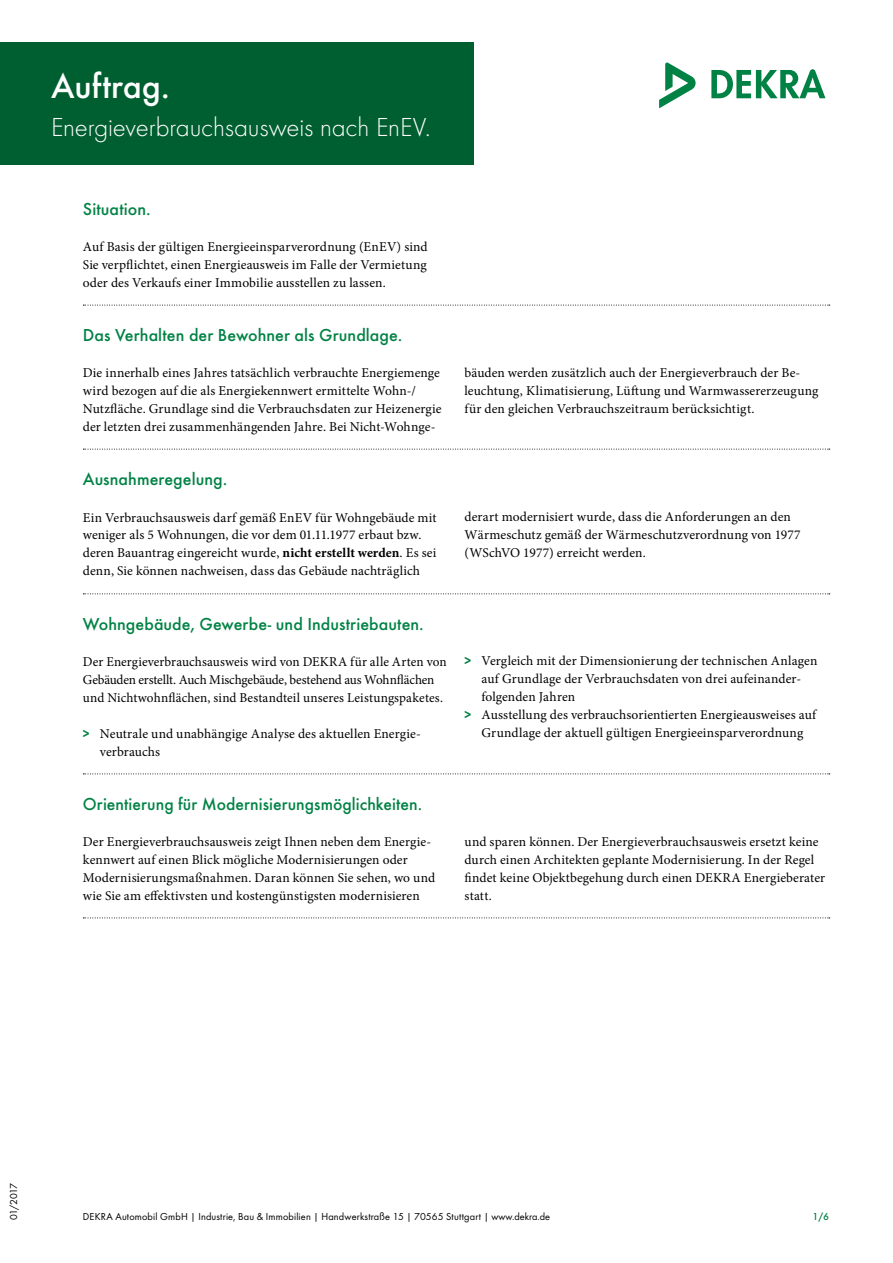
<style>
.page{position:relative;width:893px;height:1263px;background:#fff}
.page>*{position:absolute;margin:0;border:0;box-sizing:border-box;transform-origin:0 0}
.t1{font:500 36px "Futura T";color:#fff}
.t2{font:300 27px "Futura";letter-spacing:-.005em;color:#fff}
.t3{font:500 18px "Futura T";letter-spacing:.005em;color:#008244}
.t4{font:13.5px/18px "Minion Pro";letter-spacing:.005em;color:#000}
.t5{font:10.5px "Futura T Boo";letter-spacing:.015em;color:#000}
.t6{font:500 10.5px "Futura T";color:#008244}
.s1{font-weight:700}
.s2{font-family:"Futura T Dem";color:#008244}
</style>
<div class="page">
<svg style="left:711px;top:69px;width:114px;height:29px"></svg>
<svg style="left:659px;top:63px;width:37px;height:45px"></svg>
<div style="left:0;top:43px;width:473px;height:122px;background:#005f30"></div>
<svg style="left:83px;top:773px;width:747px;height:1px"></svg>
<svg style="left:83px;top:917px;width:747px;height:1px"></svg>
<svg style="left:83px;top:305px;width:747px;height:1px"></svg>
<svg style="left:83px;top:449px;width:747px;height:1px"></svg>
<svg style="left:83px;top:593px;width:747px;height:1px"></svg>
<h1 class="t1" style="left:51px;top:65px;width:120px">Auftrag.</h1>
<h2 class="t2" style="left:51px;top:110px;width:381px">Energieverbrauchsausweis nach EnEV.</h2>
<h3 class="t3" style="left:83px;top:199px;width:69px">Situation.</h3>
<p class="t4" style="left:83px;top:238px;width:346px;text-align:justify">Auf Basis der gültigen Energieeinsparverordnung (EnEV) sind Sie verpflichtet, einen Energieausweis im Falle der Vermietung oder des Verkaufs einer Immobilie ausstellen zu lassen.</p>
<h3 class="t3" style="left:83px;top:325px;width:321px">Das Verhalten der Bewohner als Grundlage.</h3>
<p class="t4" style="left:83px;top:364px;width:360px">Die innerhalb eines Jahres tatsächlich verbrauchte Energiemenge wird bezogen auf die als Energiekennwert ermittelte Wohn-/ Nutzfläche. Grundlage sind die Verbrauchsdaten zur Heizenergie der letzten drei zusammenhängenden Jahre. Bei Nicht-Wohnge-</p>
<h3 class="t3" style="left:83px;top:469px;width:146px">Ausnahmeregelung.</h3>
<p class="t4" style="left:83px;top:508px;width:355px">Ein Verbrauchsausweis darf gemäß EnEV für Wohngebäude mit weniger als 5 Wohnungen, die vor dem 01.11.1977 erbaut bzw. deren Bauantrag eingereicht wurde, <span class="s1">nicht erstellt werden</span>. Es sei denn, Sie können nachweisen, dass das Gebäude nachträglich</p>
<h3 class="t3" style="left:83px;top:613px;width:342px">Wohngebäude, Gewerbe- und Industriebauten.</h3>
<p class="t4" style="left:83px;top:652px;width:365px">Der Energieverbrauchsausweis wird von DEKRA für alle Arten von<br>Gebäuden erstellt. Auch Mischgebäude, bestehend aus Wohnflächen und Nichtwohnflächen, sind Bestandteil unseres Leistungspaketes.</p>
<p class="t4" style="left:100px;top:724px;width:321px;text-indent:-17px"><span class="s2">&gt;</span> Neutrale und unabhängige Analyse des aktuellen Energie&shy;verbrauchs</p>
<p class="t4" style="left:465px;top:364px;width:356px">bäuden werden zusätzlich auch der Energieverbrauch der Be&shy;leuchtung, Klimatisierung, Lüftung und Warmwassererzeugung für den gleichen Verbrauchszeitraum berücksichtigt.</p>
<p class="t4" style="left:465px;top:508px;width:338px">derart modernisiert wurde, dass die Anforderungen an den<br>Wärmeschutz gemäß der Wärmeschutzverordnung von 1977 (WSchVO 1977) erreicht werden.</p>
<p class="t4" style="left:465px;top:652px;width:354px"><span class="s2">&gt;</span> Vergleich mit der Dimensionierung der technischen Anlagen</p>
<p class="t4" style="left:482px;top:670px;width:320px">auf Grundlage der Verbrauchsdaten von drei aufeinander-</p>
<p class="t4" style="left:482px;top:688px;width:95px">folgenden Jahren</p>
<p class="t4" style="left:465px;top:706px;width:353px"><span class="s2">&gt;</span> Ausstellung des verbrauchsorientierten Energieausweises auf</p>
<p class="t4" style="left:482px;top:724px;width:323px">Grundlage der aktuell gültigen Energieeinsparverordnung</p>
<h3 class="t3" style="left:83px;top:793px;width:341px">Orientierung für Modernisierungsmöglichkeiten.</h3>
<p class="t4" style="left:83px;top:832px;width:354px">Der Energieverbrauchsausweis zeigt Ihnen neben dem Energie&shy;kennwert auf einen Blick mögliche Modernisierungen oder Modernisierungsmaßnahmen. Daran können Sie sehen, wo und wie Sie am effektivsten und kostengünstigsten modernisieren</p>
<p class="t4" style="left:465px;top:832px;width:362px">und sparen können. Der Energieverbrauchsausweis ersetzt keine durch einen Architekten geplante Modernisierung. In der Regel findet keine Objektbegehung durch einen DEKRA Energieberater statt.</p>
<p class="t5" style="left:8px;top:1220px;width:39px;rotate:-90deg">01/2017</p>
<p class="t5" style="left:83px;top:1211px;width:469px">DEKRA Automobil GmbH | Industrie, Bau &amp; Immobilien | Handwerkstraße 15 | 70565 Stuttgart | www.dekra.de</p>
<p class="t6" style="left:812px;top:1211px;width:18px">1/6</p>
</div>
